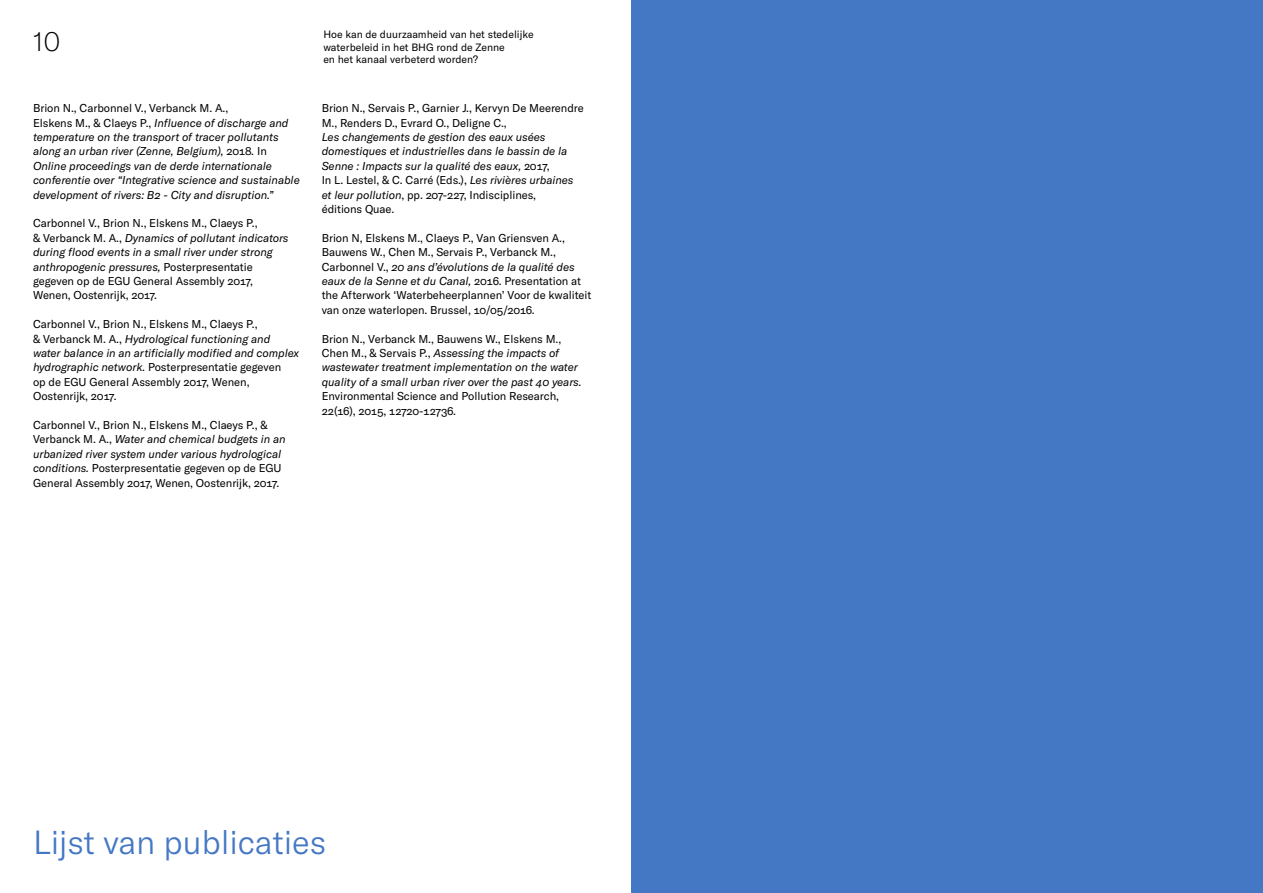
<style>
.page{position:relative;width:1263px;height:893px;background:#fff}
.page>*{position:absolute;margin:0;border:0;box-sizing:border-box;transform-origin:0 0}
.t1{font:300 33px "GT America";letter-spacing:-.005em;color:#4477c4}
.t2{font:100 27px "GT America";color:#000}
.t3{font:11.25px/14.4px "GT America";letter-spacing:-.005em;color:#000}
.t4{font:italic 11.25px/14.4px "GT America";letter-spacing:-.005em;color:#000}
.t5{font:10.5px/12.6px "GT America";color:#000}
.s1{font-style:normal}
.s2{font-style:italic}
</style>
<div class="page">
<div style="left:631px;top:0;width:632px;height:893px;background:#4477c4"></div>
<h2 class="t2" style="left:33px;top:26px;width:29px">10</h2>
<p class="t5" style="left:323px;top:28px;width:212px">Hoe kan de duurzaamheid van het stedelijke waterbeleid in het BHG rond de Zenne<br>en het kanaal verbeterd worden?</p>
<p class="t4" style="left:33px;top:101px;width:268px"><span class="s1">Brion N., Carbonnel V., Verbanck M. A.,<br>Elskens M., &amp; Claeys P.,</span> Influence of discharge and temperature on the transport of tracer pollutants along an urban river (Zenne, Belgium), <span class="s1">2018</span>. <span class="s1">In </span>Online proceedings van de derde internationale conferentie over “Integrative science and sustainable development of rivers: B2 - City and disruption.”</p>
<p class="t3" style="left:33px;top:216px;width:257px">Carbonnel V., Brion N., Elskens M., Claeys P.,<br>&amp; Verbanck M. A., <span class="s2">Dynamics of pollutant indicators during flood events in a small river under strong anthropogenic pressures,</span> Posterpresentatie gegeven op de EGU General Assembly 2017, Wenen, Oostenrijk, 2017.</p>
<p class="t3" style="left:33px;top:317px;width:268px">Carbonnel V., Brion N., Elskens M., Claeys P.,<br>&amp; Verbanck M. A., <span class="s2">Hydrological functioning and water balance in an artificially modified and complex hydrographic network.</span> Posterpresentatie gegeven<br>op de EGU General Assembly 2017, Wenen, Oostenrijk, 2017.</p>
<p class="t3" style="left:33px;top:418px;width:254px">Carbonnel V., Brion N., Elskens M., Claeys P., &amp; Verbanck M. A., <span class="s2">Water and chemical budgets in an urbanized river system under various hydrological conditions.</span> Posterpresentatie gegeven op de EGU General Assembly 2017, Wenen, Oostenrijk, 2017.</p>
<p class="t3" style="left:322px;top:101px;width:264px">Brion N., Servais P., Garnier J., Kervyn De Meerendre<br>M., Renders D., Evrard O., Deligne C.,</p>
<p class="t4" style="left:322px;top:130px;width:253px">Les changements de gestion des eaux usées domestiques et industrielles dans le bassin de la Senne : Impacts sur la qualité des eaux, <span class="s1">2017,<br>In L. Lestel, &amp; C. Carré (Eds.),</span> Les rivières urbaines et leur pollution<span class="s1">, pp. 207-227, Indisciplines, éditions Quae.</span></p>
<p class="t3" style="left:322px;top:231px;width:271px">Brion N, Elskens M., Claeys P., Van Griensven A., Bauwens W., Chen M., Servais P., Verbanck M., Carbonnel V., <span class="s2">20 ans d’évolutions de la qualité des eaux de la Senne et du Canal,</span> 2016. Presentation at the Afterwork ‘Waterbeheerplannen’ Voor de kwaliteit van onze waterlopen. Brussel, 10/05/2016.</p>
<p class="t4" style="left:322px;top:331px;width:261px"><span class="s1">Brion N., Verbanck M., Bauwens W., Elskens M., Chen M., &amp; Servais P.,</span> Assessing the impacts of wastewater treatment implementation on the water quality of a small urban river over the past 40 years.</p>
<p class="t3" style="left:322px;top:389px;width:239px">Environmental Science and Pollution Research,<br>22(16), 2015, 12720-12736.</p>
<h1 class="t1" style="left:33px;top:823px;width:295px">Lijst van publicaties</h1>
</div>
